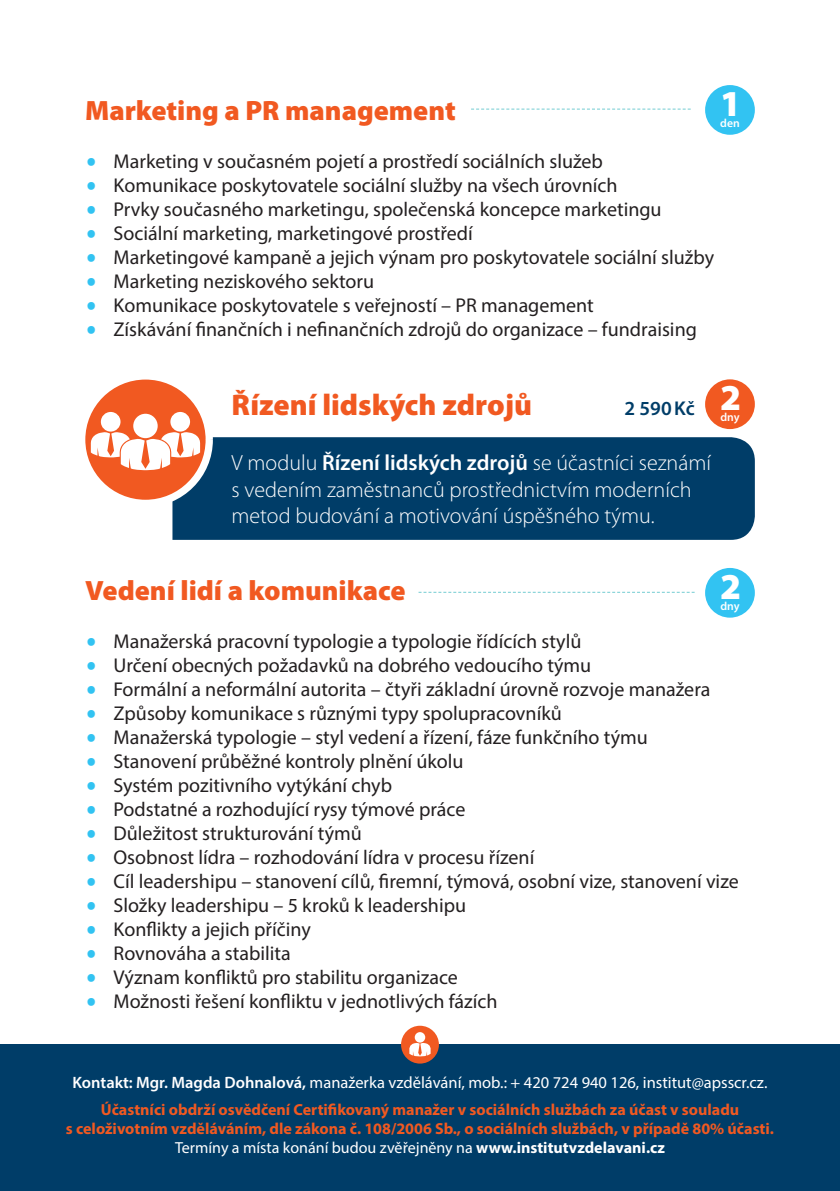
<style>
.page{position:relative;width:840px;height:1191px;background:#fff}
.page>*{position:absolute;margin:0;border:0;box-sizing:border-box;transform-origin:0 0}
.t1{font:900 36.6px "Myriad Pro";color:#fff}
.t2{font:900 30px "Myriad Pro";color:#f15921}
.t3{font:900 28px "Myriad Pro";color:#f15921}
.t4{font:300 22px/26.4px "Myriad Pro";color:#fff}
.ZARAZKY{font:20px "Myriad Pro";color:#231f20}
.t5{font:600 20px "Myriad Pro";color:#003d68}
.t6{font:16.4px "Myriad Pro";color:#fff}
.t7{font:700 16px "Myriad Pro";color:#f15921}
.t8{font:16px "Myriad Pro";color:#fff}
.t9{font:600 11.6px "Myriad Pro";color:#fff}
.s1{font-family:"Avalon";color:#32c3f2}
.s2{font-weight:600}
.s3{font-weight:700}
</style>
<div class="page">
<div style="left:172px;top:437px;width:582px;height:103px;background:#003d68"></div>
<svg style="left:78px;top:372px;width:135px;height:135px;fill:#f15921"></svg>
<div style="left:704px;top:379px;width:50px;height:50px;background:#f15921;border-radius:50%"></div>
<div style="left:133px;top:414px;width:25px;height:24px;background:#fff;border-radius:50%"></div>
<div style="left:101px;top:412px;width:19px;height:19px;background:#fff;border-radius:50%"></div>
<div style="left:170px;top:412px;width:20px;height:19px;background:#fff;border-radius:50%"></div>
<svg style="left:90px;top:432px;width:110px;height:38px"></svg>
<div style="left:704px;top:568px;width:50px;height:49px;background:#32c3f2;border-radius:50%"></div>
<svg style="left:418px;top:592px;width:276px;height:1px"></svg>
<div style="left:704px;top:85px;width:50px;height:50px;background:#32c3f2;border-radius:50%"></div>
<svg style="left:471px;top:109px;width:219px;height:1px"></svg>
<div style="left:0;top:1044px;width:839px;height:147px;background:#003d68"></div>
<div style="left:401px;top:1025px;width:37px;height:38px;background:#f15921;border-radius:50%"></div>
<svg style="left:409px;top:1042px;width:21px;height:14px"></svg>
<div style="left:414px;top:1032px;width:11px;height:10px;background:#fff;border-radius:50%"></div>
<p class="t1" style="left:719px;top:79px;width:23px">1</p>
<p class="t9" style="left:719px;top:116px;width:21px">den</p>
<p class="t3" style="left:85px;top:92px;width:372px">Marketing a PR management</p>
<p class="ZARAZKY" style="left:85px;top:149px;width:519px"><span class="s1">•</span> Marketing v současném pojetí a prostředí sociálních služeb</p>
<p class="ZARAZKY" style="left:85px;top:173px;width:533px"><span class="s1">•</span> Komunikace poskytovatele sociální služby na všech úrovních</p>
<p class="ZARAZKY" style="left:85px;top:197px;width:577px"><span class="s1">•</span> Prvky současného marketingu, společenská koncepce marketingu</p>
<p class="ZARAZKY" style="left:85px;top:221px;width:389px"><span class="s1">•</span> Sociální marketing, marketingové prostředí</p>
<p class="ZARAZKY" style="left:85px;top:245px;width:630px"><span class="s1">•</span> Marketingové kampaně a jejich výnam pro poskytovatele sociální služby</p>
<p class="ZARAZKY" style="left:85px;top:269px;width:290px"><span class="s1">•</span> Marketing neziskového sektoru</p>
<p class="ZARAZKY" style="left:85px;top:293px;width:510px"><span class="s1">•</span> Komunikace poskytovatele s veřejností – PR management</p>
<p class="ZARAZKY" style="left:85px;top:317px;width:613px"><span class="s1">•</span> Získávání finančních i nefinančních zdrojů do organizace – fundraising</p>
<p class="t2" style="left:231px;top:385px;width:302px">Řízení lidských zdrojů</p>
<p class="t5" style="left:624px;top:396px;width:71px">2 590Kč</p>
<p class="t1" style="left:719px;top:373px;width:23px">2</p>
<p class="t9" style="left:720px;top:410px;width:21px">dny</p>
<p class="t4" style="left:231px;top:450px;width:480px">V modulu <span class="s2">Řízení lidských zdrojů</span> se účastníci seznámí s vedením zaměstnanců prostřednictvím moderních metod budování a motivování úspěšného týmu.</p>
<p class="t1" style="left:719px;top:562px;width:23px">2</p>
<p class="t9" style="left:720px;top:598px;width:21px">dny</p>
<p class="t3" style="left:85px;top:572px;width:322px">Vedení lidí a komunikace</p>
<p class="ZARAZKY" style="left:85px;top:629px;width:497px"><span class="s1">•</span> Manažerská pracovní typologie a typologie řídících stylů</p>
<p class="ZARAZKY" style="left:85px;top:653px;width:507px"><span class="s1">•</span> Určení obecných požadavků na dobrého vedoucího týmu</p>
<p class="ZARAZKY" style="left:85px;top:677px;width:626px"><span class="s1">•</span> Formální a neformální autorita – čtyři základní úrovně rozvoje manažera</p>
<p class="ZARAZKY" style="left:85px;top:701px;width:478px"><span class="s1">•</span> Způsoby komunikace s různými typy spolupracovníků</p>
<p class="ZARAZKY" style="left:85px;top:725px;width:564px"><span class="s1">•</span> Manažerská typologie – styl vedení a řízení, fáze funkčního týmu</p>
<p class="ZARAZKY" style="left:85px;top:749px;width:380px"><span class="s1">•</span> Stanovení průběžné kontroly plnění úkolu</p>
<p class="ZARAZKY" style="left:85px;top:773px;width:308px"><span class="s1">•</span> Systém pozitivního vytýkání chyb</p>
<p class="ZARAZKY" style="left:85px;top:797px;width:381px"><span class="s1">•</span> Podstatné a rozhodující rysy týmové práce</p>
<p class="ZARAZKY" style="left:85px;top:821px;width:278px"><span class="s1">•</span> Důležitost strukturování týmů</p>
<p class="ZARAZKY" style="left:85px;top:845px;width:450px"><span class="s1">•</span> Osobnost lídra – rozhodování lídra v procesu řízení</p>
<p class="ZARAZKY" style="left:85px;top:869px;width:654px"><span class="s1">•</span> Cíl leadershipu – stanovení cílů, firemní, týmová, osobní vize, stanovení vize</p>
<p class="ZARAZKY" style="left:85px;top:893px;width:382px"><span class="s1">•</span> Složky leadershipu – 5 kroků k leadershipu</p>
<p class="ZARAZKY" style="left:85px;top:917px;width:227px"><span class="s1">•</span> Konflikty a jejich příčiny</p>
<p class="ZARAZKY" style="left:85px;top:941px;width:207px"><span class="s1">•</span> Rovnováha a stabilita</p>
<p class="ZARAZKY" style="left:85px;top:965px;width:374px"><span class="s1">•</span> Význam konfliktů pro stabilitu organizace</p>
<p class="ZARAZKY" style="left:85px;top:989px;width:413px"><span class="s1">•</span> Možnosti řešení konfliktu v jednotlivých fázích</p>
<p class="t6" style="left:72px;top:1072px;width:696px"><span class="s2">Kontakt: Mgr. Magda Dohnalová,</span> manažerka vzdělávání, mob.: + 420 724 940 126, institut@apsscr.cz.</p>
<p class="t7" style="left:101px;top:1099px;width:639px">Účastníci obdrží osvědčení Certifikovaný manažer v sociálních službách za účast v souladu</p>
<p class="t7" style="left:66px;top:1118px;width:709px">s celoživotním vzděláváním, dle zákona č. 108/2006 Sb., o sociálních službách, v případě 80% účasti.</p>
<p class="t8" style="left:175px;top:1138px;width:491px">Termíny a místa konání budou zvěřejněny na <span class="s3">www.institutvzdelavani.cz</span></p>
</div>
